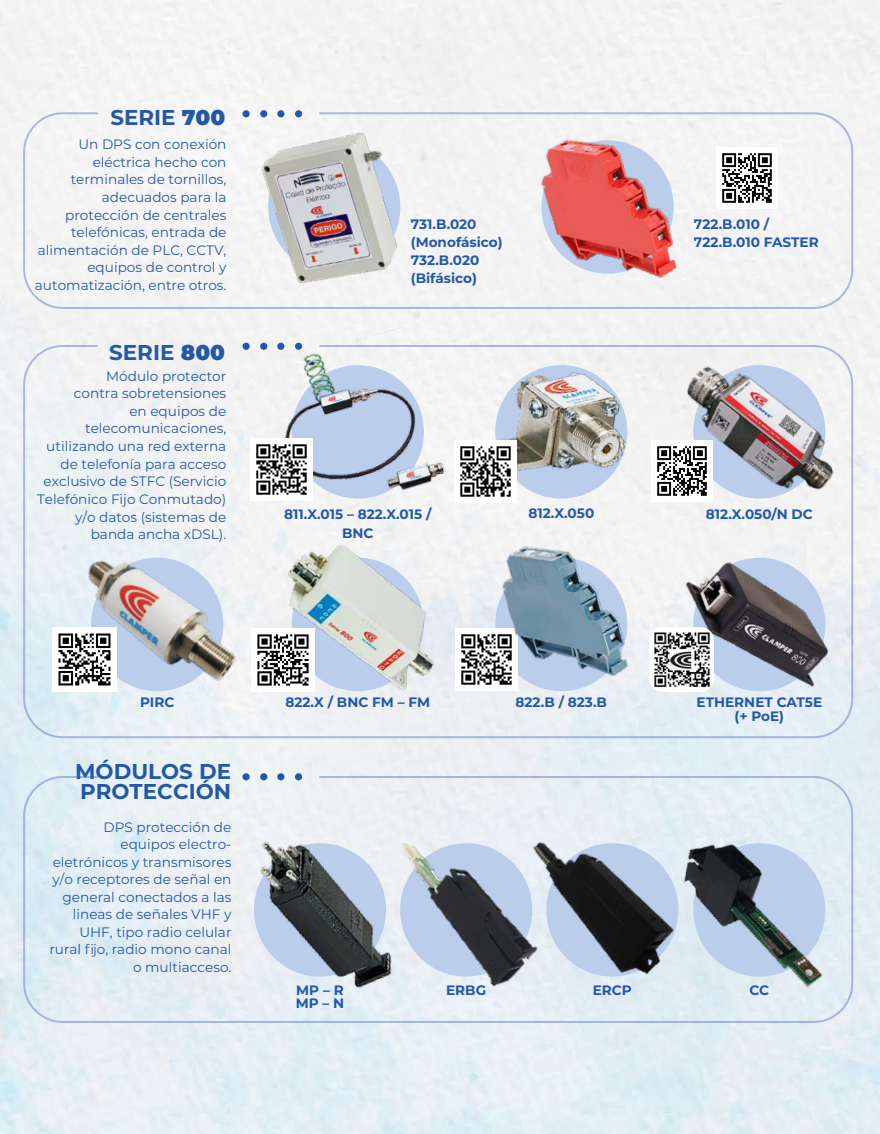
<style>
.page{position:relative;width:880px;height:1134px;background:#fff}
.page>*{position:absolute;margin:0;border:0;box-sizing:border-box;transform-origin:0 0}
.t1{font:700 21.4px/19.8px "Montserrat";color:#2458a4}
.t2{font:13.6px/17.6px "Montserrat";color:#2458a4;text-align:right}
.t3{font:700 13.6px/18px "Montserrat";color:#2458a4}
.s1{font-weight:900}
</style>
<div class="page">
<img style="left:0;top:0;width:880px;height:1134px">
<svg style="left:0;top:978px;width:74px;height:99px;background:#e1ecf2"></svg>
<div style="left:23px;top:112px;width:830px;height:197px;border:2px solid #637cbd;border-radius:39px"></div>
<div style="left:295px;top:110px;width:7px;height:7px;background:#2458a4;border-radius:50%"></div>
<div style="left:260px;top:110px;width:7px;height:7px;background:#2458a4;border-radius:50%"></div>
<div style="left:277px;top:110px;width:7px;height:7px;background:#2458a4;border-radius:50%"></div>
<div style="left:242px;top:110px;width:8px;height:7px;background:#2458a4;border-radius:50%"></div>
<img style="left:248px;top:120px;width:172px;height:181px">
<img style="left:531px;top:118px;width:153px;height:185px">
<div style="left:23px;top:776px;width:830px;height:247px;border:2px solid #637cbd;border-radius:39px"></div>
<img style="left:249px;top:814px;width:148px;height:194px">
<img style="left:689px;top:831px;width:167px;height:160px">
<img style="left:499px;top:821px;width:190px;height:171px">
<img style="left:373px;top:827px;width:172px;height:165px">
<div style="left:295px;top:773px;width:7px;height:7px;background:#2458a4;border-radius:50%"></div>
<div style="left:260px;top:773px;width:7px;height:7px;background:#2458a4;border-radius:50%"></div>
<div style="left:277px;top:773px;width:7px;height:7px;background:#2458a4;border-radius:50%"></div>
<div style="left:242px;top:773px;width:8px;height:7px;background:#2458a4;border-radius:50%"></div>
<div style="left:242px;top:343px;width:8px;height:7px;background:#2458a4;border-radius:50%"></div>
<img style="left:666px;top:537px;width:186px;height:175px">
<img style="left:262px;top:327px;width:185px;height:193px">
<img style="left:270px;top:519px;width:187px;height:195px">
<img style="left:649px;top:627px;width:65px;height:65px">
<img style="left:62px;top:546px;width:198px;height:145px">
<img style="left:53px;top:628px;width:64px;height:64px">
<img style="left:251px;top:629px;width:64px;height:63px">
<img style="left:455px;top:629px;width:36px;height:62px">
<img style="left:491px;top:525px;width:144px;height:175px">
<img style="left:664px;top:339px;width:200px;height:184px">
<img style="left:651px;top:440px;width:62px;height:61px">
<img style="left:464px;top:358px;width:172px;height:136px">
<img style="left:454px;top:440px;width:62px;height:62px">
<img style="left:250px;top:438px;width:62px;height:62px">
<img style="left:716px;top:148px;width:61px;height:61px">
<h1 class="t1" style="left:110px;top:107px;width:116px">SERIE <span class="s1">700</span></h1>
<p class="t2" style="left:35px;top:135px;width:193px">Un DPS con conexión eléctrica hecho con terminales de tornillos, adecuados para la protección de centrales telefónicas, entrada de alimentación de PLC, CCTV, equipos de control y automatización, entre otros.</p>
<h1 class="t1" style="left:109px;top:342px;width:117px">SERIE <span class="s1">800</span></h1>
<p class="t2" style="left:37px;top:367px;width:191px">Módulo protector<br>contra sobretensiones<br>en equipos de telecomunicaciones, utilizando una red externa de telefonía para acceso exclusivo de STFC (Servicio<br>Telefónico Fijo Conmutado) y/o datos (sistemas de banda ancha xDSL).</p>
<p class="t3" style="left:411px;top:214px;width:93px">731.B.020 (Monofásico)<br>732.B.020 (Bifásico)</p>
<p class="t3" style="left:694px;top:214px;width:126px">722.B.010 /<br>722.B.010 FASTER</p>
<p class="t3" style="left:284px;top:505px;width:149px;text-align:center">811.X.015 – 822.X.015 /<br>BNC</p>
<p class="t3" style="left:528px;top:504px;width:67px">812.X.050</p>
<p class="t3" style="left:706px;top:505px;width:109px">812.X.050/N DC</p>
<p class="t3" style="left:140px;top:692px;width:36px">PIRC</p>
<h1 class="t1" style="left:75px;top:760px;width:157px">MÓDULOS DE<br>PROTECCIÓN</h1>
<p class="t2" style="left:49px;top:817px;width:184px">DPS protección de equipos electro&shy;eletrónicos y transmisores y/o receptores de señal en general conectados a las lineas de señales VHF y<br>UHF, tipo radio celular rural fijo, radio mono canal o multiacceso.</p>
<p class="t3" style="left:285px;top:692px;width:146px">822.X / BNC FM – FM</p>
<p class="t3" style="left:515px;top:692px;width:93px">822.B / 823.B</p>
<p class="t3" style="left:696px;top:694px;width:127px;line-height:14px;text-align:center">ETHERNET CAT5E (+ PoE)</p>
<p class="t3" style="left:296px;top:982px;width:50px;line-height:13.6px">MP – R<br>MP – N</p>
<p class="t3" style="left:446px;top:980px;width:42px">ERBG</p>
<p class="t3" style="left:593px;top:980px;width:41px">ERCP</p>
<p class="t3" style="left:749px;top:980px;width:21px">CC</p>
</div>
